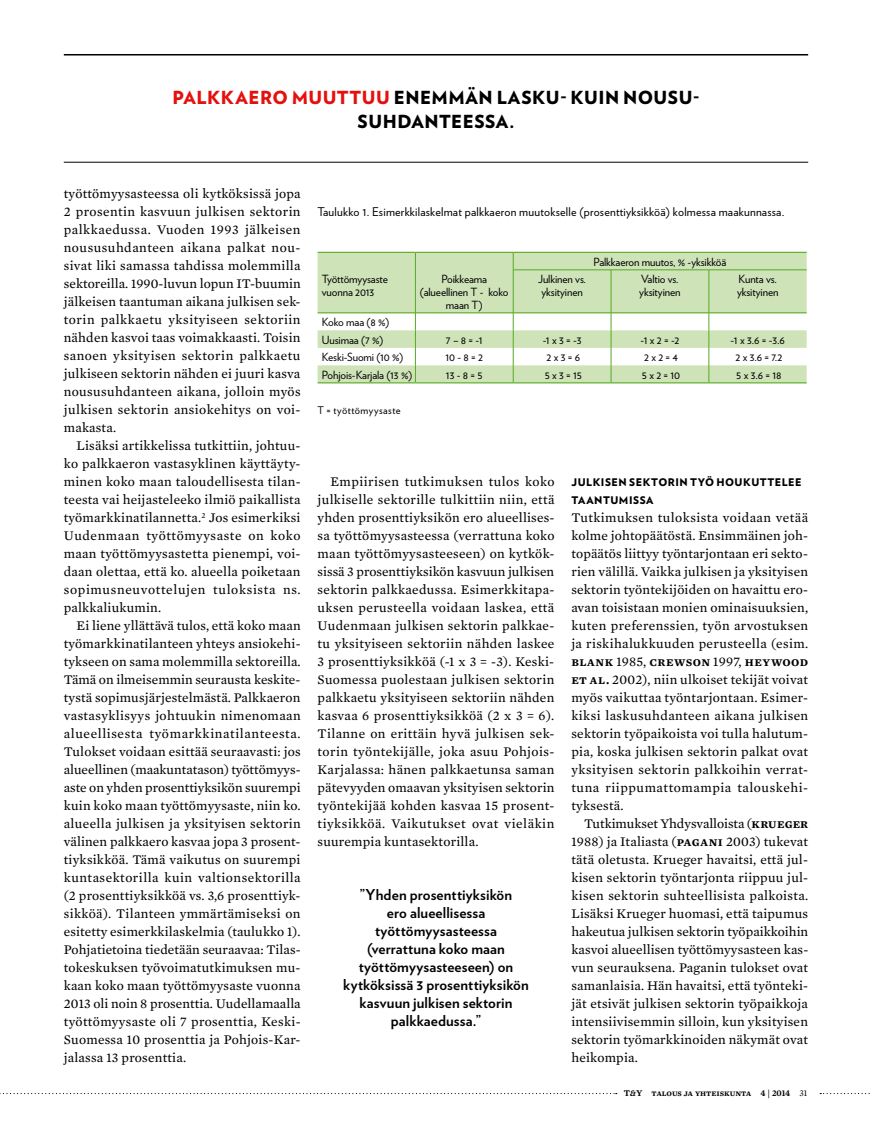
<style>
.page{position:relative;width:872px;height:1127px;background:#fff}
.page>*{position:absolute;margin:0;border:0;box-sizing:border-box;transform-origin:0 0}
.t1{font:900 18px/24px "Verlag";letter-spacing:.025em;color:#000;text-align:center}
.t2{font:700 15px/18px "Verlag";letter-spacing:.005em;color:#000;text-align:center}
.t3{font:13.5px/18px "Mercury Text G2";letter-spacing:.015em;color:#000;text-align:justify}
.t4{font:12px "Verlag";letter-spacing:.015em;color:#000}
.t5{font:11.25px/12.8px "Verlag";letter-spacing:-.01em;color:#000}
.t6{font:900 10.5px/18px "Verlag";letter-spacing:.05em;color:#000}
.t7{font:10.5px "Verlag";letter-spacing:.04em;color:#000}
.t8{font:600 9px "Mercury Text G2";color:#000}
.s1{color:#e3110e}
.s2{font-weight:600}
.s3{font-style:italic}
.s4{font-family:"Mercury Text G1";font-weight:400}
</style>
<div class="page">
<hr style="left:64px;top:54px;width:744px;height:1px;background:#000">
<hr style="left:64px;top:162px;width:744px;height:1px;background:#000">
<svg style="left:0;top:1093px;width:617px;height:1px"></svg>
<svg style="left:820px;top:1093px;width:50px;height:1px"></svg>
<svg style="left:317px;top:253px;width:489px;height:129px;fill:#cfe3b9"></svg>
<hr style="left:317px;top:252px;width:98px;height:1px;background:#55aa20">
<hr style="left:415px;top:252px;width:98px;height:1px;background:#55aa20">
<hr style="left:513px;top:252px;width:98px;height:1px;background:#55aa20">
<hr style="left:611px;top:252px;width:98px;height:1px;background:#55aa20">
<hr style="left:709px;top:252px;width:97px;height:1px;background:#55aa20">
<hr style="left:317px;top:382px;width:98px;height:1px;background:#55aa20">
<hr style="left:415px;top:382px;width:98px;height:1px;background:#55aa20">
<hr style="left:513px;top:382px;width:98px;height:1px;background:#55aa20">
<hr style="left:611px;top:382px;width:98px;height:1px;background:#55aa20">
<hr style="left:709px;top:382px;width:97px;height:1px;background:#55aa20">
<hr style="left:317px;top:312px;width:98px;height:1px;background:#55aa20">
<hr style="left:415px;top:312px;width:98px;height:1px;background:#55aa20">
<hr style="left:513px;top:312px;width:98px;height:1px;background:#55aa20">
<hr style="left:611px;top:312px;width:97px;height:1px;background:#55aa20">
<hr style="left:709px;top:312px;width:97px;height:1px;background:#55aa20">
<hr style="left:513px;top:270px;width:1px;height:43px;background:#55aa20">
<hr style="left:611px;top:270px;width:1px;height:43px;background:#55aa20">
<hr style="left:708px;top:270px;width:1px;height:43px;background:#55aa20">
<svg style="left:513px;top:313px;width:1px;height:69px"></svg>
<svg style="left:611px;top:313px;width:1px;height:69px"></svg>
<svg style="left:708px;top:313px;width:1px;height:69px"></svg>
<svg style="left:415px;top:253px;width:1px;height:17px"></svg>
<hr style="left:415px;top:270px;width:1px;height:43px;background:#55aa20">
<svg style="left:415px;top:313px;width:1px;height:69px"></svg>
<svg style="left:513px;top:253px;width:1px;height:17px"></svg>
<hr style="left:513px;top:270px;width:98px;height:1px;background:#55aa20">
<hr style="left:611px;top:270px;width:98px;height:1px;background:#55aa20">
<hr style="left:709px;top:270px;width:97px;height:1px;background:#55aa20">
<h1 class="t1" style="left:172px;top:84px;width:528px"><span class="s1">PALKKAERO MUUTTUU</span> ENEMMÄN LASKU- KUIN NOUSU-<br>SUHDANTEESSA.</h1>
<p class="t3" style="left:64px;top:184px;width:238px">työttömyysasteessa oli kytköksissä jopa 2 prosentin kasvuun julkisen sektorin palkkaedussa. Vuoden 1993 jälkeisen noususuhdanteen aikana palkat nou&shy;sivat liki samassa tahdissa molemmilla sektoreilla. 1990-luvun lopun IT-buumin jälkeisen taantuman aikana julkisen sek&shy;torin palkkaetu yksityiseen sektoriin nähden kasvoi taas voimakkaasti. Toisin sanoen yksityisen sektorin palkkaetu julkiseen sektorin nähden ei juuri kasva noususuhdanteen aikana, jolloin myös julkisen sektorin ansiokehitys on voi&shy;makasta.</p>
<p class="t3" style="left:64px;top:436px;width:238px;text-indent:13px">Lisäksi artikkelissa tutkittiin, johtuu&shy;ko palkkaeron vastasyklinen käyttäyty&shy;minen koko maan taloudellisesta tilan&shy;teesta vai heijasteleeko ilmiö paikallista työmarkkinatilannetta.<sup>2</sup> Jos esimerkiksi Uudenmaan työttömyysaste on koko maan työttömyysastetta pienempi, voi&shy;daan olettaa, että ko. alueella poiketaan sopimusneuvottelujen tuloksista ns. palkkaliukumin.</p>
<p class="t3" style="left:64px;top:616px;width:238px;text-indent:13px">Ei liene yllättävä tulos, että koko maan työmarkkinatilanteen yhteys ansiokehi&shy;tykseen on sama molemmilla sektoreilla.<br>Tämä on ilmeisemmin seurausta keskite&shy;tystä sopimusjärjestelmästä. Palkkaeron vastasyklisyys johtuukin nimenomaan alueellisesta työmarkkinatilanteesta.<br>Tulokset voidaan esittää seuraavasti: jos alueellinen (maakuntatason) työttömyys&shy;aste on yhden prosenttiyksikön suurempi kuin koko maan työttömyysaste, niin ko. alueella julkisen ja yksityisen sektorin välinen palkkaero kasvaa jopa 3 prosent&shy;tiyksikköä. Tämä vaikutus on suurempi kuntasektorilla kuin valtionsektorilla (2 prosenttiyksikköä vs. 3,6 prosenttiyk&shy;sikköä). Tilanteen ymmärtämiseksi on esitetty esimerkkilaskelmia (taulukko 1).<br>Pohjatietoina tiedetään seuraavaa: Tilas&shy;tokeskuksen työvoimatutkimuksen mu&shy;kaan koko maan työttömyysaste vuonna 2013 oli noin 8 prosenttia. Uudellamaalla työttömyysaste oli 7 prosenttia, Keski-Suomessa 10 prosenttia ja Pohjois-Kar&shy;jalassa 13 prosenttia.</p>
<p class="t4" style="left:317px;top:203px;width:468px">Taulukko 1. Esimerkkilaskelmat palkkaeron muutokselle (prosenttiyksikköä) kolmessa maakunnassa.</p>
<p class="t5" style="left:593px;top:255px;width:134px">Palkkaeron muutos, % -yksikköä</p>
<p class="t5" style="left:322px;top:272px;width:68px">Työttömyysaste vuonna 2013</p>
<p class="t5" style="left:420px;top:272px;width:90px;text-align:center">Poikkeama (alueellinen T - koko maan T)</p>
<p class="t5" style="left:538px;top:272px;width:49px">Julkinen vs. yksityinen</p>
<p class="t5" style="left:639px;top:272px;width:43px">Valtio vs. yksityinen</p>
<p class="t5" style="left:737px;top:272px;width:43px">Kunta vs. yksityinen</p>
<p class="t5" style="left:322px;top:313px;width:69px;line-height:17.5px">Koko maa (8 %)<br>Uusimaa (7 %)</p>
<p class="t5" style="left:446px;top:333px;width:38px">7 – 8 = -1</p>
<p class="t5" style="left:542px;top:333px;width:40px">-1 x 3 = -3</p>
<p class="t5" style="left:640px;top:333px;width:40px">-1 x 2 = -2</p>
<p class="t5" style="left:730px;top:333px;width:56px">-1 x 3.6 = -3.6</p>
<p class="t5" style="left:322px;top:350px;width:83px">Keski-Suomi (10 %)</p>
<p class="t5" style="left:445px;top:350px;width:39px">10 - 8 = 2</p>
<p class="t5" style="left:546px;top:350px;width:35px">2 x 3 = 6</p>
<p class="t5" style="left:644px;top:350px;width:35px">2 x 2 = 4</p>
<p class="t5" style="left:735px;top:350px;width:48px">2 x 3.6 = 7.2</p>
<p class="t5" style="left:322px;top:368px;width:92px">Pohjois-Karjala (13 %)</p>
<p class="t5" style="left:446px;top:368px;width:38px">13 - 8 = 5</p>
<p class="t5" style="left:544px;top:368px;width:39px">5 x 3 = 15</p>
<p class="t5" style="left:642px;top:368px;width:40px">5 x 2 = 10</p>
<p class="t5" style="left:736px;top:368px;width:47px">5 x 3.6 = 18</p>
<p class="t7" style="left:317px;top:402px;width:85px">T = työttömyysaste</p>
<p class="t3" style="left:317px;top:472px;width:238px;text-indent:13px">Empiirisen tutkimuksen tulos koko julkiselle sektorille tulkittiin niin, että yhden prosenttiyksikön ero alueellises&shy;sa työttömyysasteessa (verrattuna koko maan työttömyysasteeseen) on kytkök&shy;sissä 3 prosenttiyksikön kasvuun julkisen sektorin palkkaedussa. Esimerkkitapa&shy;uksen perusteella voidaan laskea, että Uudenmaan julkisen sektorin palkkae&shy;tu yksityiseen sektoriin nähden laskee 3 prosenttiyksikköä (-1 x 3 = -3). Keski-Suomessa puolestaan julkisen sektorin palkkaetu yksityiseen sektoriin nähden kasvaa 6 prosenttiyksikköä (2 x 3 = 6).<br>Tilanne on erittäin hyvä julkisen sek&shy;torin työntekijälle, joka asuu Pohjois-Karjalassa: hänen palkkaetunsa saman pätevyyden omaavan yksityisen sektorin työntekijää kohden kasvaa 15 prosent&shy;tiyksikköä. Vaikutukset ovat vieläkin suurempia kuntasektorilla.</p>
<p class="t2" style="left:343px;top:885px;width:187px">”Yhden prosenttiyksikön<br>ero alueellisessa työttömyysasteessa (verrattuna koko maan työttömyysasteeseen) on kytköksissä 3 prosenttiyksikön kasvuun julkisen sektorin palkkaedussa.”</p>
<p class="t6" style="left:571px;top:473px;width:232px">JULKISEN SEKTORIN TYÖ HOUKUTTELEE<br>TAANTUMISSA</p>
<p class="t3" style="left:571px;top:508px;width:238px">Tutkimuksen tuloksista voidaan vetää kolme johtopäätöstä. Ensimmäinen joh&shy;topäätös liittyy työntarjontaan eri sekto&shy;rien välillä. Vaikka julkisen ja yksityisen sektorin työntekijöiden on havaittu ero&shy;avan toisistaan monien ominaisuuksien, kuten preferenssien, työn arvostuksen ja riskihalukkuuden perusteella (esim.<br><span class="s2">Blank</span> 1985, <span class="s2">Crewson</span> 1997, <span class="s2">Heywood et al.</span> 2002), niin ulkoiset tekijät voivat myös vaikuttaa työntarjontaan. Esimer&shy;kiksi laskusuhdanteen aikana julkisen sektorin työpaikoista voi tulla halutum&shy;pia, koska julkisen sektorin palkat ovat yksityisen sektorin palkkoihin verrat&shy;tuna riippumattomampia talouskehi&shy;tyksestä.</p>
<p class="t3" style="left:571px;top:814px;width:238px;text-indent:13px">Tutkimukset Yhdysvalloista (<span class="s2">Krueger </span>1988) ja Italiasta (<span class="s2">Pagani</span> 2003) tukevat tätä oletusta. Krueger havaitsi, että jul&shy;kisen sektorin työntarjonta riippuu jul&shy;kisen sektorin suhteellisista palkoista.<br>Lisäksi Krueger huomasi, että taipumus hakeutua julkisen sektorin työpaikkoihin kasvoi alueellisen työttömyysasteen kas&shy;vun seurauksena. Paganin tulokset ovat samanlaisia. Hän havaitsi, että työnteki&shy;jät etsivät julkisen sektorin työpaikkoja intensiivisemmin silloin, kun yksityisen sektorin työmarkkinoiden näkymät ovat heikompia.</p>
<p class="t8" style="left:623px;top:1086px;width:185px">T<span class="s3">&amp;</span>Y talous ja yhteiskunta 4 | 2014 <span class="s4">31</span></p>
</div>
